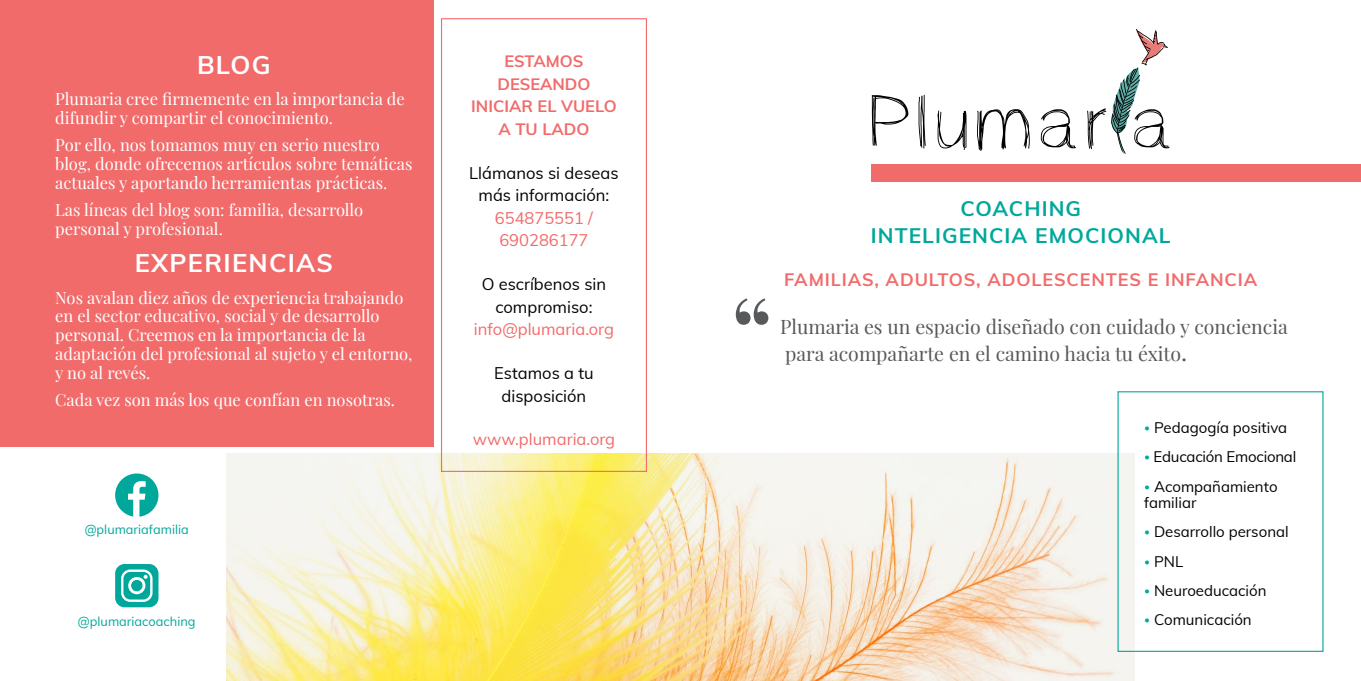
<style>
.page{position:relative;width:1361px;height:681px;background:#fff}
.page>*{position:absolute;margin:0;border:0;box-sizing:border-box;transform-origin:0 0}
.t1{font:105px "Playfair Display";color:#58595b}
.t2{font:700 25.5px "Muli";letter-spacing:.05em;color:#fff}
.t3{font:700 21px/27px "Muli";letter-spacing:.05em;color:#00a89b;text-align:center}
.t4{font:19.5px "Playfair Display";color:#58595b}
.t5{font:700 18px "Muli";letter-spacing:.05em;color:#f26b6b}
.t6{font:16.5px/18.8px "Playfair Display";color:#fff}
.t7{font:16.5px/22.5px "Muli";color:#000;text-align:center}
.t8{font:16.5px/22.5px "Muli";color:#f26b6b}
.t9{font:700 16.5px/22.5px "Muli";color:#f26b6b;text-align:center}
.t10{font:15px/16.5px "Muli";color:#000}
.t11{font:12.75px "Muli";color:#00a89b}
.s1{font-size:24px}
.s2{font-family:"Gandhi Serif";color:#00a89b}
</style>
<div class="page">
<div style="left:0;top:0;width:434px;height:446px;background:#f26b6b"></div>
<svg style="left:872px;top:95px;width:36px;height:51px"></svg>
<svg style="left:918px;top:95px;width:7px;height:53px"></svg>
<svg style="left:937px;top:110px;width:29px;height:40px"></svg>
<svg style="left:977px;top:109px;width:52px;height:42px"></svg>
<svg style="left:1041px;top:109px;width:35px;height:39px"></svg>
<svg style="left:1087px;top:29px;width:82px;height:125px"></svg>
<div style="left:872px;top:164px;width:489px;height:17px;background:#f26b6b"></div>
<img style="left:227px;top:454px;width:907px;height:226px">
<div style="left:441px;top:18px;width:206px;height:453px;border:1px solid #f26b6b"></div>
<svg style="left:115px;top:473px;width:43px;height:43px"></svg>
<svg style="left:115px;top:564px;width:43px;height:43px"></svg>
<h2 class="t2" style="left:197px;top:46px;width:75px">BLOG</h2>
<p class="t6" style="left:55px;top:88px;width:351px">Plumaria cree firmemente en la importancia de difundir y compartir el conocimiento.</p>
<p class="t6" style="left:55px;top:134px;width:359px">Por ello, nos tomamos muy en serio nuestro blog, donde ofrecemos artículos sobre temáticas actuales y aportando herramientas prácticas.</p>
<p class="t6" style="left:55px;top:199px;width:309px">Las líneas del blog son: familia, desarrollo personal y profesional.</p>
<h2 class="t2" style="left:135px;top:244px;width:199px">EXPERIENCIAS</h2>
<p class="t6" style="left:55px;top:286px;width:359px">Nos avalan diez años de experiencia trabajando en el sector educativo, social y de desarrollo personal. Creemos en la importancia de la adaptación del profesional al sujeto y el entorno, y no al revés.</p>
<p class="t6" style="left:55px;top:389px;width:341px">Cada vez son más los que confían en nosotras.</p>
<p class="t11" style="left:85px;top:520px;width:106px">@plumariafamilia</p>
<p class="t11" style="left:78px;top:611px;width:119px">@plumariacoaching</p>
<p class="t9" style="left:471px;top:49px;width:147px">ESTAMOS<br>DESEANDO<br>INICIAR EL VUELO<br>A TU LADO</p>
<p class="t7" style="left:469px;top:161px;width:151px">Llámanos si deseas más información:</p>
<p class="t8" style="left:495px;top:206px;width:100px">654875551 /<br>690286177</p>
<p class="t7" style="left:482px;top:272px;width:126px">O escríbenos sin compromiso:</p>
<p class="t8" style="left:474px;top:317px;width:142px">info@plumaria.org</p>
<p class="t7" style="left:494px;top:361px;width:101px">Estamos a tu disposición</p>
<p class="t8" style="left:473px;top:427px;width:144px">www.plumaria.org</p>
<h1 class="t1" style="left:730px;top:252px;width:45px">“</h1>
<p class="t3" style="left:871px;top:194px;width:301px">COACHING<br>INTELIGENCIA EMOCIONAL</p>
<p class="t5" style="left:784px;top:266px;width:475px">FAMILIAS, ADULTOS, ADOLESCENTES E INFANCIA</p>
<p class="t4" style="left:780px;top:311px;width:509px">Plumaria es un espacio diseñado con cuidado y conciencia</p>
<p class="t4" style="left:785px;top:338px;width:404px">para acompañarte en el camino hacia tu éxito<span class="s1">.</span></p>
<p class="t10" style="left:1144px;top:418px;width:145px"><span class="s2">•</span> Pedagogía positiva</p>
<p class="t10" style="left:1144px;top:447px;width:154px"><span class="s2">•</span> Educación Emocional</p>
<p class="t10" style="left:1144px;top:477px;width:135px"><span class="s2">•</span> Acompañamiento familiar</p>
<p class="t10" style="left:1144px;top:522px;width:146px"><span class="s2">•</span> Desarrollo personal</p>
<p class="t10" style="left:1144px;top:552px;width:41px"><span class="s2">•</span> PNL</p>
<p class="t10" style="left:1144px;top:581px;width:124px"><span class="s2">•</span> Neuroeducación</p>
<p class="t10" style="left:1144px;top:610px;width:109px"><span class="s2">•</span> Comunicación</p>
</div>
